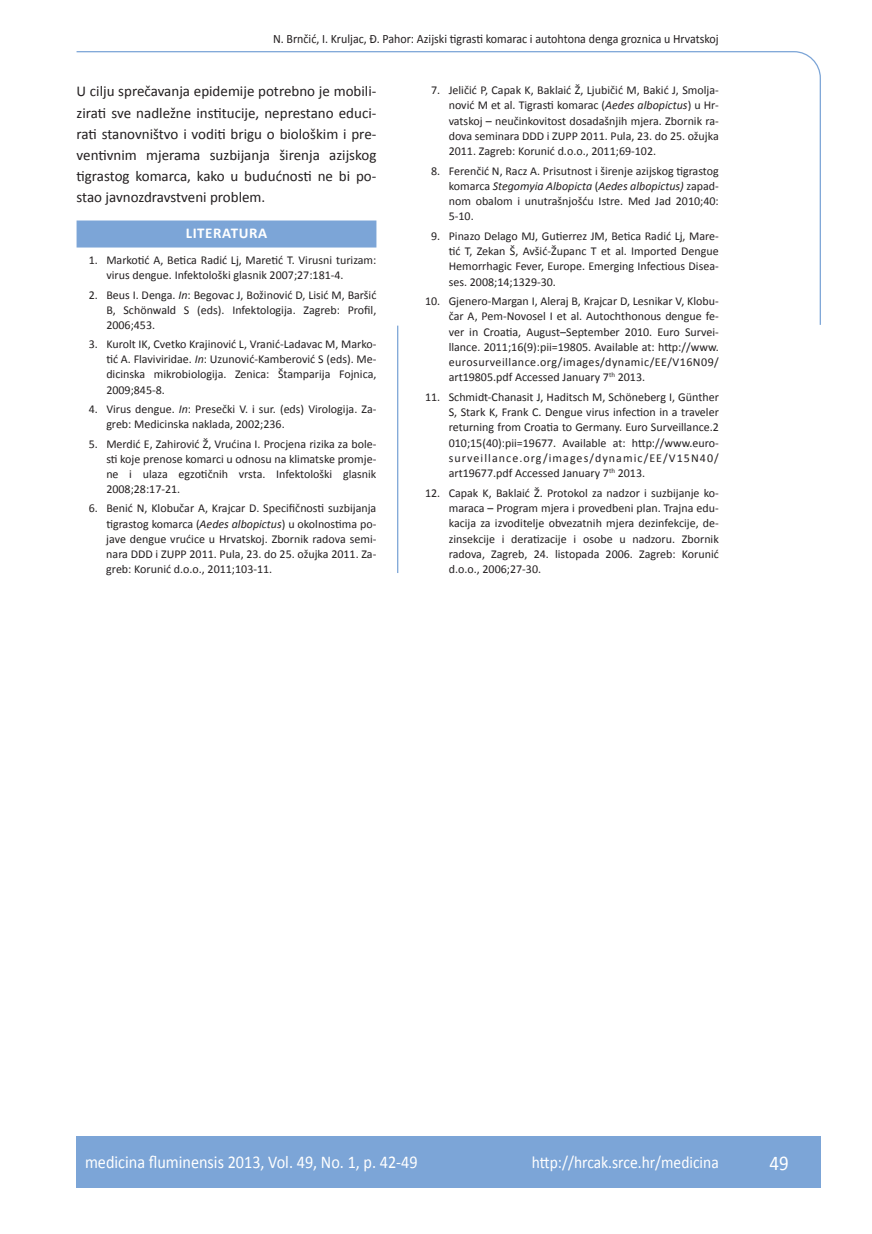
<style>
.page{position:relative;width:872px;height:1234px;background:#fff}
.page>*{position:absolute;margin:0;border:0;box-sizing:border-box;transform-origin:0 0}
.t1{font:21px "Calibri";color:#fff;scale:.9 1}
.t2{font:18px "Calibri";color:#fff;scale:.9 1}
.t3{font:17.25px "Calibri";color:#fff;scale:.9 1}
.t4{font:15px/21.1px "Calibri";color:#231f20;text-align:justify}
.t5{font:700 15px "Calibri";letter-spacing:.04em;color:#fff}
.t6{font:12.75px "Calibri";color:#231f20;scale:.94 1}
.t7{font:12px/15.3px "Calibri";color:#231f20;text-align:justify}
.s1{font-style:italic}
</style>
<div class="page">
<svg style="left:76px;top:51px;width:745px;height:275px"></svg>
<hr style="left:397px;top:325px;width:1px;height:248px;background:#7ca5d7">
<div style="left:77px;top:1135px;width:744px;height:51px;background:#7ca5d7"></div>
<div style="left:77px;top:220px;width:299px;height:27px;background:#7ca5d7"></div>
<p class="t6" style="left:273px;top:30px;width:475px">N. Brnčić, I. Kruljac, Đ. Pahor: Azijski tigrasti komarac i autohtona denga groznica u Hrvatskoj</p>
<p class="t4" style="left:77px;top:80px;width:301px">U cilju sprečavanja epidemije potrebno je mobili&shy;zirati sve nadležne institucije, neprestano educi&shy;rati stanovništvo i voditi brigu o biološkim i pre&shy;ventivnim mjerama suzbijanja širenja azijskog tigrastog komarca, kako u budućnosti ne bi po&shy;stao javnozdravstveni problem.</p>
<p class="t5" style="left:186px;top:223px;width:83px">LITERATURA</p>
<p class="t7" style="left:106px;top:252px;width:271px;text-indent:-18px">1. Markotić A, Betica Radić Lj, Maretić T. Virusni turizam: virus dengue. Infektološki glasnik 2007;27:181-4.</p>
<p class="t7" style="left:106px;top:286px;width:271px;text-indent:-18px">2. Beus I. Denga. <span class="s1">In</span>: Begovac J, Božinović D, Lisić M, Baršić B, Schönwald S (eds). Infektologija. Zagreb: Profil, 2006;453.</p>
<p class="t7" style="left:106px;top:336px;width:272px;text-indent:-18px">3. Kurolt IK, Cvetko Krajinović L, Vranić-Ladavac M, Marko&shy;tić A. Flaviviridae. <span class="s1">In</span>: Uzunović-Kamberović S (eds). Me&shy;dicinska mikrobiologija. Zenica: Štamparija Fojnica, 2009;845-8.</p>
<p class="t7" style="left:106px;top:401px;width:271px;text-indent:-18px">4. Virus dengue. <span class="s1">In</span>: Presečki V. i sur. (eds) Virologija. Za&shy;greb: Medicinska naklada, 2002;236.</p>
<p class="t7" style="left:106px;top:435px;width:271px;text-indent:-18px">5. Merdić E, Zahirović Ž, Vrućina I. Procjena rizika za bole&shy;sti koje prenose komarci u odnosu na klimatske promje&shy;ne i ulaza egzotičnih vrsta. Infektološki glasnik 2008;28:17-21.</p>
<p class="t7" style="left:106px;top:500px;width:271px;text-indent:-18px">6. Benić N, Klobučar A, Krajcar D. Specifičnosti suzbijanja tigrastog komarca (<span class="s1">Aedes albopictus</span>) u okolnostima po&shy;jave dengue vrućice u Hrvatskoj. Zbornik radova semi&shy;nara DDD i ZUPP 2011. Pula, 23. do 25. ožujka 2011. Za&shy;greb: Korunić d.o.o., 2011;103-11.</p>
<p class="t7" style="left:449px;top:82px;width:272px;text-indent:-18px">7. Jeličić P, Capak K, Baklaić Ž, Ljubičić M, Bakić J, Smolja&shy;nović M et al. Tigrasti komarac (<span class="s1">Aedes albopictus</span>) u Hr&shy;vatskoj – neučinkovitost dosadašnjih mjera. Zbornik ra&shy;dova seminara DDD i ZUPP 2011. Pula, 23. do 25. ožujka 2011. Zagreb: Korunić d.o.o., 2011;69-102.</p>
<p class="t7" style="left:449px;top:162px;width:272px;text-indent:-18px">8. Ferenčić N, Racz A. Prisutnost i širenje azijskog tigrastog komarca <span class="s1">Stegomyia Albopicta</span> (<span class="s1">Aedes albopictus)</span> zapad&shy;nom obalom i unutrašnjošću Istre. Med Jad 2010;40:<br>5-10.</p>
<p class="t7" style="left:449px;top:227px;width:271px;text-indent:-18px">9. Pinazo Delago MJ, Gutierrez JM, Betica Radić Lj, Mare&shy;tić T, Zekan Š, Avšić-Županc T et al. Imported Dengue Hemorrhagic Fever, Europe. Emerging Infectious Disea&shy;ses. 2008;14;1329-30.</p>
<p class="t7" style="left:449px;top:293px;width:272px;text-indent:-24px">10. Gjenero-Margan I, Aleraj B, Krajcar D, Lesnikar V, Klobu&shy;čar A, Pem-Novosel I et al. Autochthonous dengue fe&shy;ver in Croatia, August–September 2010. Euro Survei&shy;llance. 2011;16(9):pii=19805. Available at: http://www. eurosurveillance.org/images/dynamic/EE/V16N09/ art19805.pdf Accessed January 7<sup>th</sup> 2013.</p>
<p class="t7" style="left:449px;top:388px;width:272px;text-indent:-24px">11. Schmidt-Chanasit J, Haditsch M, Schöneberg I, Günther S, Stark K, Frank C. Dengue virus infection in a traveler returning from Croatia to Germany. Euro Surveillance.2<br>010;15(40):pii=19677. Available at: http://www.euro&shy;surveillance.org/images/dynamic/EE/V15N40/ art19677.pdf Accessed January 7<sup>th</sup> 2013.</p>
<p class="t7" style="left:449px;top:484px;width:271px;text-indent:-24px">12. Capak K, Baklaić Ž. Protokol za nadzor i suzbijanje ko&shy;maraca – Program mjera i provedbeni plan. Trajna edu&shy;kacija za izvoditelje obvezatnih mjera dezinfekcije, de&shy;zinsekcije i deratizacije i osobe u nadzoru. Zbornik radova, Zagreb, 24. listopada 2006. Zagreb: Korunić d.o.o., 2006;27-30.</p>
<h2 class="t2" style="left:85px;top:1150px;width:371px">medicina fluminensis 2013, Vol. 49, No. 1, p. 42-49</h2>
<h3 class="t3" style="left:532px;top:1151px;width:209px">http://hrcak.srce.hr/medicina</h3>
<h1 class="t1" style="left:769px;top:1149px;width:23px">49</h1>
</div>
